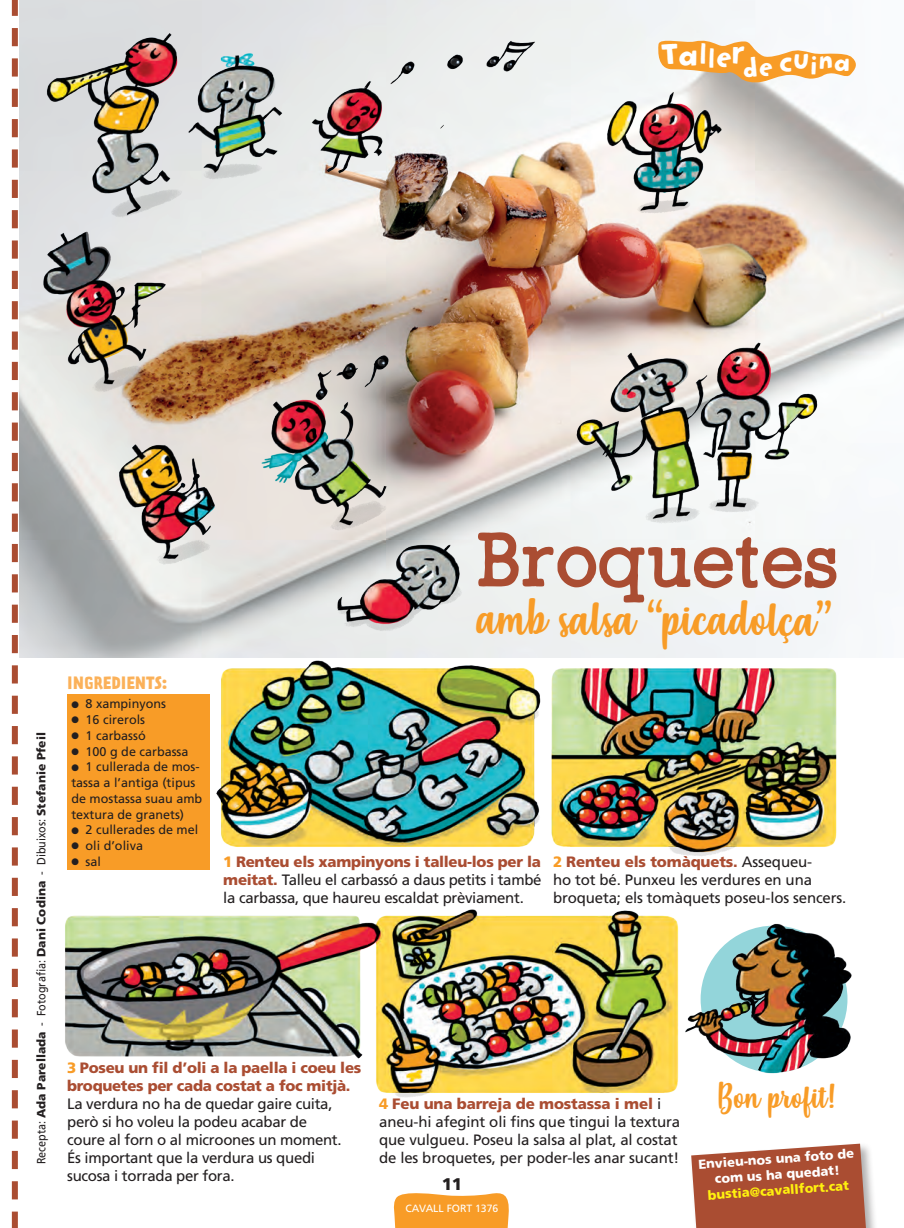
<style>
.page{position:relative;width:904px;height:1228px;background:#fff}
.page>*{position:absolute;margin:0;border:0;box-sizing:border-box;transform-origin:0 0}
.t1{font:75.45px "I Ama Rock";color:#aa4d32}
.t2{font:46.5px "Misses";color:#f89c27}
.t3{font:31.5px "Misses";color:#f89c27}
.t4{font:26.7px "Slappy Inline";color:#fff}
.t5{font:24px "Slappy Inline";color:#fff}
.t6{font:900 16.8px "Frutiger";color:#231f20}
.t7{font:700 15.75px "Prater Sans One";letter-spacing:.015em;color:#fbb159}
.t8{font:15px/18px "Frutiger";letter-spacing:-.02em;color:#231f20}
.t9{font:900 15px/18px "Frutiger";letter-spacing:-.02em;color:#aa4d32}
.t10{font:900 12.9px/15.8px "Frutiger";color:#fff;text-align:center}
.t11{font:900 12.9px "Frutiger";color:#fff10e}
.t12{font:12.6px/15.8px "Frutiger";color:#231f20}
.t13{font:900 12px "Frutiger";color:#231f20}
.t14{font:10.5px "Frutiger";color:#fff}
.s1{font-size:29.25px}
.s2{font-size:26.7px}
.s3{font-weight:400}
.s4{font-weight:900;color:#f89c27}
.s5{font-weight:900;color:#aa4d32}
.s6{color:#f89c27}
</style>
<div class="page">
<svg style="left:393px;top:1193px;width:116px;height:34px;background:#f8a236"></svg>
<div style="left:690px;top:1141px;width:189px;height:86px;background:#231f20;opacity:.35"></div>
<div style="left:691px;top:1171px;width:176px;height:56px;background:#aa4d32"></div>
<svg style="left:12px;top:1181px;width:6px;height:46px"></svg>
<img style="left:11px;top:0;width:882px;height:1171px">
<svg style="left:658px;top:37px;width:200px;height:47px"></svg>
<h3 class="t4" style="left:661px;top:33px;width:87px">T<span class="s1">a</span>l<sub>l</sub>e<span class="s1">r</span></h3>
<h3 class="t5" style="left:779px;top:44px;width:74px">c<span class="s2">u</span>ina</h3>
<p class="t13" style="left:34px;top:1164px;width:433px;rotate:-90deg"><span class="s3">Recepta:</span> Ada Parellada <span class="s3">- Fotografia:</span> Dani Codina <span class="s3">- Dibuixos:</span> Stefanie Pfeil</p>
<p class="t7" style="left:67px;top:672px;width:101px">INGREDIENTS:</p>
<p class="t12" style="left:71px;top:695px;width:96px">● 8 xampinyons</p>
<p class="t12" style="left:71px;top:711px;width:75px">● 16 cirerols</p>
<p class="t12" style="left:71px;top:727px;width:76px">● 1 carbassó</p>
<p class="t12" style="left:71px;top:743px;width:119px">● 100 g de carbassa</p>
<p class="t12" style="left:71px;top:758px;width:132px">● 1 cullerada de mos&shy;tassa a l’antiga (tipus de mostassa suau amb textura de granets)</p>
<p class="t12" style="left:71px;top:821px;width:128px">● 2 cullerades de mel</p>
<p class="t12" style="left:71px;top:837px;width:73px">● oli d’oliva</p>
<p class="t12" style="left:71px;top:853px;width:31px">● sal</p>
<h1 class="t1" style="left:478px;top:515px;width:364px">Broquetes</h1>
<h2 class="t2" style="left:477px;top:587px;width:356px">amb salsa “picadolça”</h2>
<p class="t8" style="left:223px;top:852px;width:320px;text-align:justify"><span class="s4">1</span> <span class="s5">Renteu els xampinyons i talleu-los per la meitat.</span> Talleu el carbassó a daus petits i també la carbassa, que haureu escaldat prèviament.</p>
<p class="t8" style="left:553px;top:852px;width:295px"><span class="s4">2</span> <span class="s5">Renteu els tomàquets.</span> Assequeu-<br>ho tot bé. Punxeu les verdures en una broqueta; els tomàquets poseu-los sencers.</p>
<p class="t9" style="left:67px;top:1058px;width:296px"><span class="s6">3</span> Poseu un fil d’oli a la paella i coeu les broquetes per cada costat a foc mitjà.</p>
<p class="t8" style="left:67px;top:1094px;width:276px">La verdura no ha de quedar gaire cuita, però si ho voleu la podeu acabar de coure al forn o al microones un moment.<br>És important que la verdura us quedi sucosa i torrada per fora.</p>
<p class="t8" style="left:379px;top:1094px;width:302px"><span class="s4">4</span> <span class="s5">Feu una barreja de mostassa i mel</span> i aneu-hi afegint oli fins que tingui la textura que vulgueu. Poseu la salsa al plat, al costat de les broquetes, per poder-les anar sucant!</p>
<p class="t6" style="left:442px;top:1173px;width:22px">11</p>
<p class="t14" style="left:405px;top:1201px;width:94px">CAVALL FORT 1376</p>
<h3 class="t3" style="left:717px;top:1075px;width:121px">Bon profit!</h3>
<p class="t10" style="left:698px;top:1155px;width:158px;rotate:-4deg">Envieu-nos una foto de com us ha quedat!</p>
<p class="t11" style="left:707px;top:1186px;width:143px;rotate:-4deg">bustia@cavallfort.cat</p>
</div>
